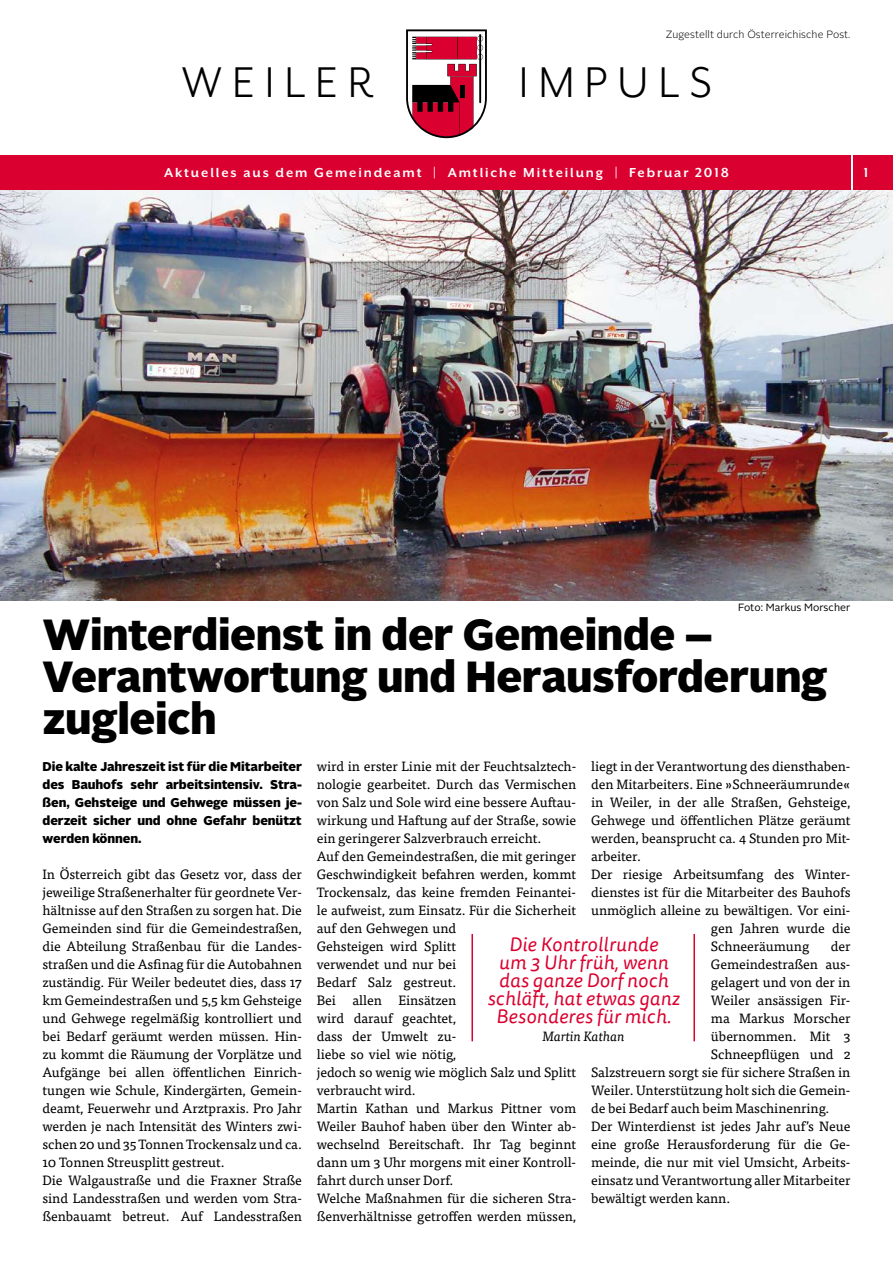
<style>
.page{position:relative;width:893px;height:1263px;background:#fff}
.page>*{position:absolute;margin:0;border:0;box-sizing:border-box;transform-origin:0 0}
.t1{font:49.5px "Mr Eaves San OT";letter-spacing:.2em;color:#000}
.t2{font:900 43.5px/42px "Alright Sans";letter-spacing:-.01em;color:#000}
.t3{font:italic 19.5px/18px "Tisa Sans Pro";letter-spacing:.015em;color:#da002f;text-align:center}
.t4{font:700 15px "Mr Eaves XL San OT";letter-spacing:.125em;color:#fff}
.t5{font:700 15px "Mr Eaves San OT";color:#fff}
.t6{font:13.5px/18px "Tisa Pro";letter-spacing:-.005em;color:#000}
.t7{font:italic 13.5px "Tisa Pro";letter-spacing:-.01em;color:#000}
.t8{font:900 12.75px/18px "Alright Sans";letter-spacing:-.005em;color:#000;text-align:justify}
.t9{font:300 10.5px "Alright Sans";letter-spacing:.01em;color:#000}
.t10{font:10.5px "Alright Sans";letter-spacing:.005em;color:#000}
</style>
<div class="page">
<img style="left:0;top:189px;width:893px;height:411px">
<hr style="left:471px;top:934px;width:2px;height:107px;background:#da002f">
<hr style="left:693px;top:934px;width:2px;height:107px;background:#da002f">
<div style="left:0;top:155px;width:850px;height:34px;background:#da002f"></div>
<svg style="left:406px;top:29px;width:81px;height:109px"></svg>
<div style="left:854px;top:155px;width:39px;height:34px;background:#da002f"></div>
<p class="t9" style="left:666px;top:28px;width:186px">Zugestellt durch Österreichische Post.</p>
<h1 class="t1" style="left:181px;top:56px;width:194px">WEILER</h1>
<h1 class="t1" style="left:519px;top:56px;width:195px">IMPULS</h1>
<p class="t4" style="left:164px;top:165px;width:566px">Aktuelles aus dem Gemeindeamt | Amtliche Mitteilung | Februar 2018</p>
<p class="t5" style="left:862px;top:164px;width:9px">1</p>
<p class="t10" style="left:738px;top:601px;width:114px">Foto: Markus Morscher</p>
<h2 class="t2" style="left:43px;top:614px;width:787px">Winterdienst in der Gemeinde –<br>Verantwortung und Herausforderung zugleich</h2>
<p class="t8" style="left:43px;top:758px;width:261px">Die kalte Jahreszeit ist für die Mitarbeiter des Bauhofs sehr arbeitsintensiv. Stra&shy;ßen, Gehsteige und Gehwege müssen je&shy;derzeit sicher und ohne Gefahr benützt werden können.</p>
<p class="t6" style="left:43px;top:864px;width:261px">In Österreich gibt das Gesetz vor, dass der jeweilige Straßenerhalter für geordnete Ver&shy;hältnisse auf den Straßen zu sorgen hat. Die Gemeinden sind für die Gemeindestraßen, die Abteilung Straßenbau für die Landes&shy;straßen und die Asfinag für die Autobahnen zuständig. Für Weiler bedeutet dies, dass 17 km Gemeindestraßen und 5,5 km Gehsteige und Gehwege regelmäßig kontrolliert und bei Bedarf geräumt werden müssen. Hin&shy;zu kommt die Räumung der Vorplätze und Aufgänge bei allen öffentlichen Einrich&shy;tungen wie Schule, Kindergärten, Gemein&shy;deamt, Feuerwehr und Arztpraxis. Pro Jahr werden je nach Intensität des Winters zwi&shy;schen 20 und 35 Tonnen Trockensalz und ca.<br>10 Tonnen Streusplitt gestreut.<br>Die Walgaustraße und die Fraxner Straße sind Landesstraßen und werden vom Stra&shy;ßenbauamt betreut. Auf Landesstraßen</p>
<p class="t6" style="left:317px;top:756px;width:261px">wird in erster Linie mit der Feuchtsalztech&shy;nologie gearbeitet. Durch das Vermischen von Salz und Sole wird eine bessere Auftau&shy;wirkung und Haftung auf der Straße, sowie ein geringerer Salzverbrauch erreicht.<br>Auf den Gemeindestraßen, die mit geringer Geschwindigkeit befahren werden, kommt Trockensalz, das keine fremden Feinantei&shy;le aufweist, zum Einsatz. Für die Sicherheit auf den Gehwegen und<br>Gehsteigen wird Splitt<br>verwendet und nur bei<br>Bedarf Salz gestreut.<br>Bei allen Einsätzen<br>wird darauf geachtet,<br>dass der Umwelt zu-<br>liebe so viel wie nötig,<br>jedoch so wenig wie möglich Salz und Splitt verbraucht wird.<br>Martin Kathan und Markus Pittner vom Weiler Bauhof haben über den Winter ab&shy;wechselnd Bereitschaft. Ihr Tag beginnt dann um 3 Uhr morgens mit einer Kontroll&shy;fahrt durch unser Dorf.<br>Welche Maßnahmen für die sicheren Stra&shy;ßenverhältnisse getroffen werden müssen,</p>
<p class="t6" style="left:591px;top:756px;width:261px">liegt in der Verantwortung des diensthaben-</p>
<p class="t6" style="left:591px;top:774px;width:261px">den Mitarbeiters. Eine »Schneeräumrunde«</p>
<p class="t6" style="left:591px;top:792px;width:261px">in Weiler, in der alle Straßen, Gehsteige,</p>
<p class="t6" style="left:591px;top:810px;width:261px">Gehwege und öffentlichen Plätze geräumt</p>
<p class="t6" style="left:591px;top:828px;width:261px">werden, beansprucht ca. 4 Stunden pro Mit-</p>
<p class="t6" style="left:591px;top:846px;width:52px">arbeiter.</p>
<p class="t6" style="left:591px;top:864px;width:261px">Der riesige Arbeitsumfang des Winter-</p>
<p class="t6" style="left:591px;top:882px;width:261px">dienstes ist für die Mitarbeiter des Bauhofs</p>
<p class="t6" style="left:591px;top:900px;width:261px">unmöglich alleine zu bewältigen. Vor eini-</p>
<p class="t6" style="left:711px;top:918px;width:141px">gen Jahren wurde die</p>
<p class="t6" style="left:711px;top:936px;width:100px">Schneeräumung</p>
<p class="t6" style="left:831px;top:936px;width:21px">der</p>
<p class="t6" style="left:711px;top:954px;width:141px">Gemeindestraßen aus-</p>
<p class="t6" style="left:711px;top:972px;width:141px">gelagert und von der in</p>
<p class="t6" style="left:711px;top:990px;width:141px">Weiler ansässigen Fir-</p>
<p class="t6" style="left:711px;top:1008px;width:141px">ma Markus Morscher</p>
<p class="t6" style="left:711px;top:1026px;width:141px">übernommen. Mit 3</p>
<p class="t6" style="left:711px;top:1044px;width:141px">Schneepflügen und 2</p>
<p class="t6" style="left:591px;top:1062px;width:261px">Salzstreuern sorgt sie für sichere Straßen in</p>
<p class="t6" style="left:591px;top:1080px;width:261px">Weiler. Unterstützung holt sich die Gemein-</p>
<p class="t6" style="left:591px;top:1098px;width:240px">de bei Bedarf auch beim Maschinenring.</p>
<p class="t6" style="left:591px;top:1116px;width:261px">Der Winterdienst ist jedes Jahr auf’s Neue</p>
<p class="t6" style="left:591px;top:1134px;width:261px">eine große Herausforderung für die Ge-</p>
<p class="t6" style="left:591px;top:1152px;width:261px">meinde, die nur mit viel Umsicht, Arbeits-</p>
<p class="t6" style="left:591px;top:1170px;width:261px">einsatz und Verantwortung aller Mitarbeiter</p>
<p class="t6" style="left:591px;top:1188px;width:141px">bewältigt werden kann.</p>
<h3 class="t3" style="left:487px;top:936px;width:194px">Die Kontrollrunde<br>um 3 Uhr früh, wenn das ganze Dorf noch schläft, hat etwas ganz<br>Besonderes für mich.</h3>
<p class="t7" style="left:542px;top:1026px;width:84px">Martin Kathan</p>
</div>
